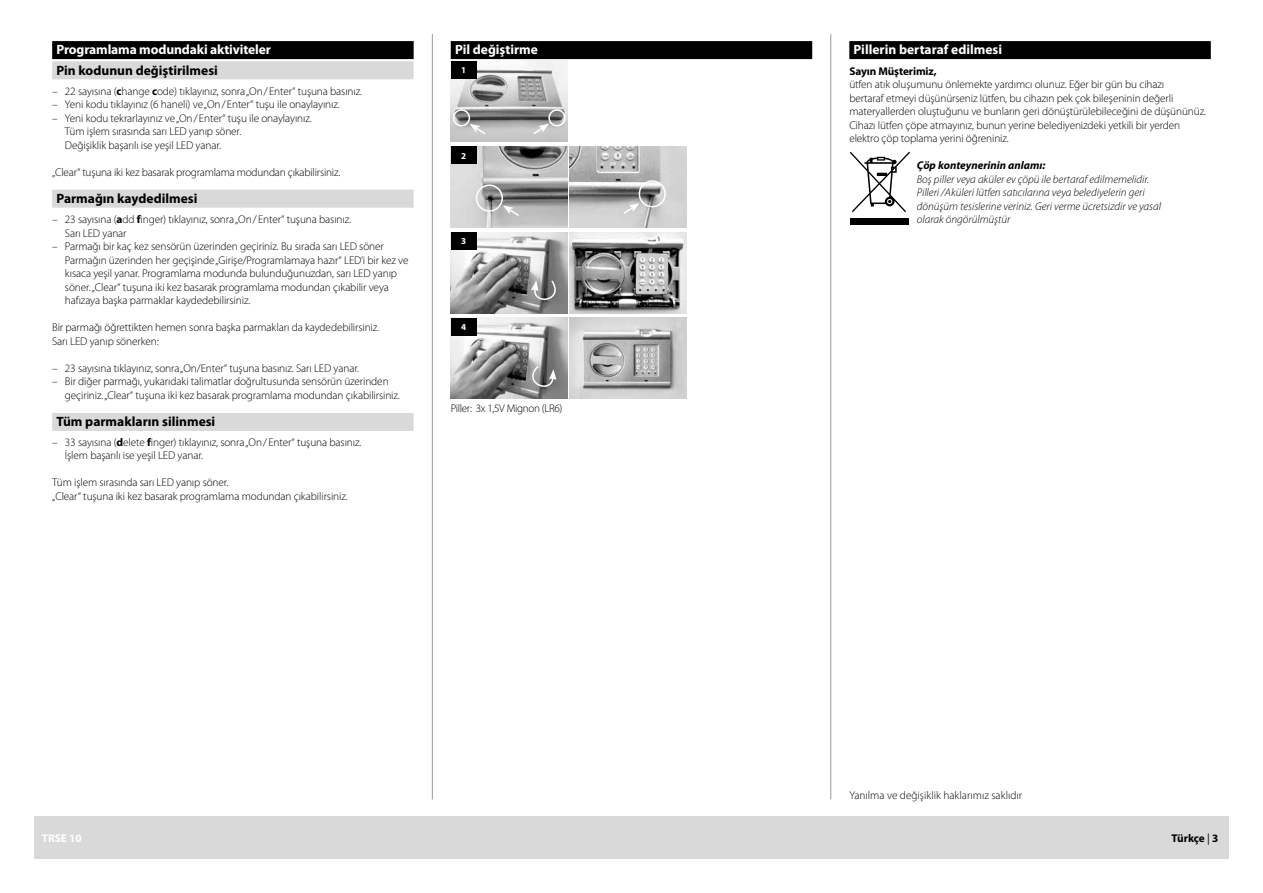
<style>
.page{position:relative;width:1263px;height:893px;background:#fff}
.page>*{position:absolute;margin:0;border:0;box-sizing:border-box;transform-origin:0 0}
.t1{font:700 13.5px "Myriad Pro";letter-spacing:-.005em;color:#fff}
.t2{font:700 13.5px "Myriad Pro";color:#000}
.t3{font:300 11.25px/13.5px "Myriad Pro";letter-spacing:-.01em;color:#000}
.t4{font:italic 300 11.25px/13.5px "Myriad Pro";color:#000}
.t5{font:700 11.25px "Myriad Pro";letter-spacing:-.01em;color:#000}
.t6{font:300 11.25px "Myriad Pro";letter-spacing:-.03em;color:#000}
.t7{font:italic 700 11.25px "Myriad Pro";color:#000}
.t8{font:700 11.25px "Myriad Pro";color:#fff}
.t9{font:700 9px "Myriad Pro";color:#fff}
.s1{font-weight:700}
.s2{font-weight:400}
</style>
<div class="page">
<hr style="left:432px;top:34px;width:1px;height:765px;background:#989999">
<hr style="left:830px;top:34px;width:1px;height:765px;background:#989999">
<div style="left:34px;top:816px;width:1195px;height:43px;background:#d9d9da"></div>
<div style="left:52px;top:41px;width:362px;height:18px;background:#000"></div>
<div style="left:52px;top:61px;width:362px;height:18px;background:#d9d9da"></div>
<div style="left:52px;top:190px;width:362px;height:18px;background:#d9d9da"></div>
<div style="left:52px;top:413px;width:362px;height:18px;background:#d9d9da"></div>
<div style="left:849px;top:41px;width:362px;height:18px;background:#000"></div>
<div style="left:850px;top:218px;width:58px;height:7px;background:#000"></div>
<svg style="left:850px;top:152px;width:60px;height:60px"></svg>
<div style="left:451px;top:41px;width:361px;height:18px;background:#000"></div>
<img style="left:451px;top:61px;width:117px;height:81px">
<div style="left:451px;top:61px;width:25px;height:17px;background:#000"></div>
<img style="left:451px;top:147px;width:235px;height:80px">
<div style="left:451px;top:147px;width:25px;height:17px;background:#000"></div>
<img style="left:451px;top:232px;width:235px;height:81px">
<div style="left:451px;top:232px;width:25px;height:17px;background:#000"></div>
<img style="left:451px;top:318px;width:235px;height:81px">
<div style="left:451px;top:318px;width:25px;height:17px;background:#000"></div>
<svg style="left:470px;top:124px;width:17px;height:12px"></svg>
<svg style="left:503px;top:205px;width:18px;height:13px"></svg>
<svg style="left:531px;top:124px;width:18px;height:12px"></svg>
<div style="left:453px;top:109px;width:17px;height:17px;border:2px solid #fff;border-radius:50%"></div>
<div style="left:476px;top:184px;width:27px;height:28px;border:2px solid #fff;border-radius:50%"></div>
<div style="left:639px;top:180px;width:27px;height:27px;border:2px solid #fff;border-radius:50%"></div>
<div style="left:548px;top:109px;width:18px;height:17px;border:2px solid #fff;border-radius:50%"></div>
<svg style="left:622px;top:203px;width:17px;height:12px"></svg>
<svg style="left:521px;top:364px;width:35px;height:31px"></svg>
<svg style="left:531px;top:279px;width:34px;height:27px"></svg>
<p class="t1" style="left:56px;top:41px;width:216px">Programlama modundaki aktiviteler</p>
<p class="t2" style="left:56px;top:61px;width:163px">Pin kodunun değiştirilmesi</p>
<p class="t3" style="left:52px;top:84px;width:311px">– 22 sayısına (<span class="s1">c</span>hange <span class="s1">c</span>ode) tıklayınız, sonra „On/Enter“ tuşuna basınız.</p>
<p class="t3" style="left:52px;top:98px;width:289px">– Yeni kodu tıklayınız (6 haneli) ve „On/Enter“ tuşu ile onaylayınız.</p>
<p class="t3" style="left:65px;top:111px;width:248px;text-indent:-13px">– Yeni kodu tekrarlayınız ve „On/Enter“ tuşu ile onaylayınız.<br>Tüm işlem sırasında sarı LED yanıp söner.<br>Değişiklik başarılı ise yeşil LED yanar.</p>
<p class="t3" style="left:52px;top:165px;width:290px">„Clear“ tuşuna iki kez basarak programlama modundan çıkabilirsiniz.</p>
<p class="t2" style="left:56px;top:189px;width:142px">Parmağın kaydedilmesi</p>
<p class="t3" style="left:65px;top:212px;width:288px;text-indent:-13px">– 23 sayısına (<span class="s1">a</span>dd <span class="s1">f</span>inger) tıklayınız, sonra „On/Enter“ tuşuna basınız.<br>Sarı LED yanar</p>
<p class="t3" style="left:65px;top:239px;width:345px;text-indent:-13px">– Parmağı bir kaç kez sensörün üzerinden geçiriniz. Bu sırada sarı LED söner Parmağın üzerinden her geçişinde „Girişe/Programlamaya hazır“ LED‘i bir kez ve kısaca yeşil yanar. Programlama modunda bulunduğunuzdan, sarı LED yanıp söner. „Clear“ tuşuna iki kez basarak programlama modundan çıkabilir veya hafızaya başka parmaklar kaydedebilirsiniz.</p>
<p class="t3" style="left:52px;top:320px;width:329px">Bir parmağı öğrettikten hemen sonra başka parmakları da kaydedebilirsiniz.<br>Sarı LED yanıp sönerken:</p>
<p class="t3" style="left:52px;top:361px;width:308px">– 23 sayısına tıklayınız, sonra „On/Enter“ tuşuna basınız. Sarı LED yanar.</p>
<p class="t3" style="left:65px;top:374px;width:336px;text-indent:-13px">– Bir diğer parmağı, yukarıdaki talimatlar doğrultusunda sensörün üzerinden geçiriniz. „Clear“ tuşuna iki kez basarak programlama modundan çıkabilirsiniz.</p>
<p class="t2" style="left:56px;top:412px;width:160px">Tüm parmakların silinmesi</p>
<p class="t3" style="left:65px;top:435px;width:298px;text-indent:-13px">– 33 sayısına (<span class="s1">d</span>elete <span class="s1">f</span>inger) tıklayınız, sonra „On/Enter“ tuşuna basınız.<br>İşlem başarılı ise yeşil LED yanar.</p>
<p class="t3" style="left:52px;top:476px;width:297px">Tüm işlem sırasında sarı LED yanıp söner.<br>„Clear“ tuşuna iki kez basarak programlama modundan çıkabilirsiniz.</p>
<p class="t1" style="left:455px;top:41px;width:85px">Pil değiştirme</p>
<p class="t9" style="left:461px;top:64px;width:7px">1</p>
<p class="t9" style="left:461px;top:150px;width:7px">2</p>
<p class="t9" style="left:461px;top:235px;width:7px">3</p>
<p class="t9" style="left:461px;top:321px;width:7px">4</p>
<p class="t6" style="left:451px;top:402px;width:113px">Piller: 3x 1,5V Mignon (LR6)</p>
<p class="t1" style="left:853px;top:41px;width:150px">Pillerin bertaraf edilmesi</p>
<p class="t5" style="left:849px;top:63px;width:89px">Sayın Müşterimiz,</p>
<p class="t3" style="left:849px;top:77px;width:358px">ütfen atık oluşumunu önlemekte yardımcı olunuz. Eğer bir gün bu cihazı<br>bertaraf etmeyi düşünürseniz lütfen, bu cihazın pek çok bileşeninin değerli materyallerden oluştuğunu ve bunların geri dönüştürülebileceğini de düşününüz.<br>Cihazı lütfen çöpe atmayınız, bunun yerine belediyenizdeki yetkili bir yerden elektro çöp toplama yerini öğreniniz.</p>
<p class="t7" style="left:917px;top:158px;width:130px">Çöp konteynerinin anlamı:</p>
<p class="t4" style="left:917px;top:172px;width:246px">Boş piller veya aküler ev çöpü ile bertaraf edilmemelidir.<br>Pilleri /Aküleri lütfen satıcılarına veya belediyelerin geri dönüşüm tesislerine veriniz. Geri verme ücretsizdir ve yasal olarak öngörülmüştür</p>
<p class="t3" style="left:849px;top:789px;width:174px">Yanılma ve değişiklik haklarımız saklıdır</p>
<p class="t8" style="left:42px;top:831px;width:41px">TRSE 10</p>
<p class="t5" style="left:1171px;top:831px;width:48px">Türkçe <span class="s2">|</span> 3</p>
</div>
